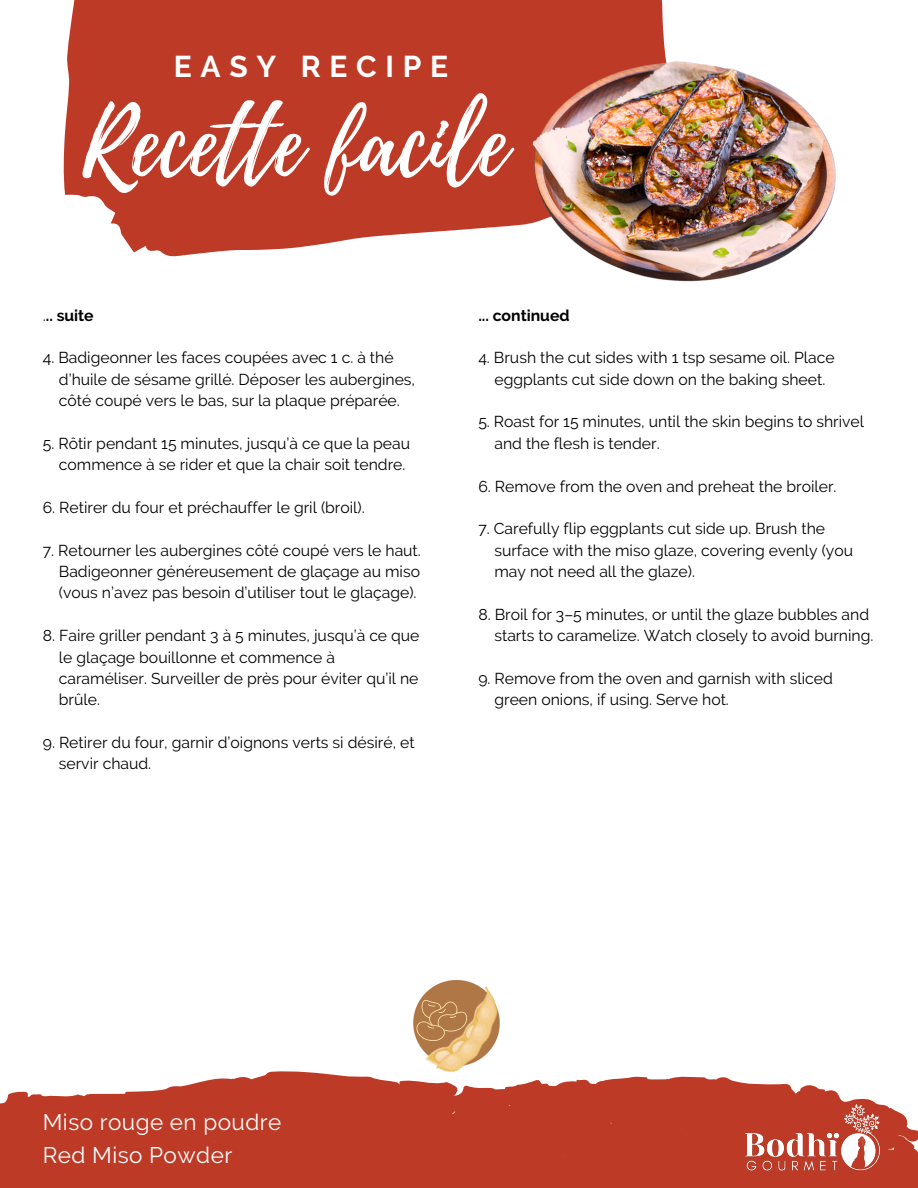
<style>
.page{position:relative;width:918px;height:1188px;background:#fff}
.page>*{position:absolute;margin:0;border:0;box-sizing:border-box;transform-origin:0 0}
.t1{font:91.65px "Playlist Script";color:#fff}
.t2{font:700 30px "Raleway";letter-spacing:.29em;color:#fff}
.t3{font:22.5px/33.8px "Raleway";letter-spacing:.02em;color:#fff}
.t4{font:15.75px "Raleway";color:#000}
.t5{font:700 15.75px "Raleway";color:#000}
.s1{font-weight:400}
</style>
<div class="page">
<svg style="left:0;top:1071px;width:918px;height:117px;background:#c55342"></svg>
<svg style="left:63px;top:0;width:603px;height:257px;background:#c24a38"></svg>
<img style="left:526px;top:54px;width:310px;height:228px">
<img style="left:436px;top:981px;width:41px;height:4px">
<img style="left:409px;top:985px;width:97px;height:95px">
<img style="left:745px;top:1105px;width:134px;height:65px">
<p class="t2" style="left:174px;top:49px;width:276px">EASY RECIPE</p>
<h2 class="t1" style="left:83px;top:78px;width:427px">Recette facile</h2>
<h1 class="t5" style="left:43px;top:306px;width:52px"><span class="s1">.</span>.. suite</h1>
<p class="t4" style="left:43px;top:348px;width:352px">4. Badigeonner les faces coupées avec 1 c. à thé</p>
<p class="t4" style="left:59px;top:370px;width:358px">d’huile de sésame grillé. Déposer les aubergines,</p>
<p class="t4" style="left:59px;top:391px;width:343px">côté coupé vers le bas, sur la plaque préparée.</p>
<p class="t4" style="left:43px;top:434px;width:369px">5. Rôtir pendant 15 minutes, jusqu’à ce que la peau</p>
<p class="t4" style="left:59px;top:455px;width:348px">commence à se rider et que la chair soit tendre.</p>
<p class="t4" style="left:43px;top:498px;width:323px">6. Retirer du four et préchauffer le gril (broil).</p>
<p class="t4" style="left:43px;top:541px;width:380px">7. Retourner les aubergines côté coupé vers le haut.</p>
<p class="t4" style="left:59px;top:562px;width:363px">Badigeonner généreusement de glaçage au miso</p>
<p class="t4" style="left:59px;top:584px;width:359px">(vous n’avez pas besoin d’utiliser tout le glaçage).</p>
<p class="t4" style="left:43px;top:626px;width:378px">8. Faire griller pendant 3 à 5 minutes, jusqu’à ce que</p>
<p class="t4" style="left:59px;top:648px;width:278px">le glaçage bouillonne et commence à</p>
<p class="t4" style="left:59px;top:669px;width:361px">caraméliser. Surveiller de près pour éviter qu’il ne</p>
<p class="t4" style="left:59px;top:690px;width:43px">brûle.</p>
<p class="t4" style="left:43px;top:733px;width:373px">9. Retirer du four, garnir d’oignons verts si désiré, et</p>
<p class="t4" style="left:59px;top:755px;width:94px">servir chaud.</p>
<p class="t5" style="left:478px;top:306px;width:93px">... continued</p>
<h4 class="t4" style="left:478px;top:348px;width:358px">4. Brush the cut sides with 1 tsp sesame oil. Place</h4>
<p class="t4" style="left:494px;top:370px;width:332px">eggplants cut side down on the baking sheet.</p>
<p class="t4" style="left:478px;top:413px;width:387px">5. Roast for 15 minutes, until the skin begins to shrivel</p>
<p class="t4" style="left:494px;top:434px;width:167px">and the flesh is tender.</p>
<p class="t4" style="left:478px;top:477px;width:360px">6. Remove from the oven and preheat the broiler.</p>
<p class="t4" style="left:478px;top:519px;width:348px">7. Carefully flip eggplants cut side up. Brush the</p>
<p class="t4" style="left:494px;top:541px;width:360px">surface with the miso glaze, covering evenly (you</p>
<p class="t4" style="left:494px;top:562px;width:202px">may not need all the glaze).</p>
<p class="t4" style="left:478px;top:605px;width:392px">8. Broil for 3–5 minutes, or until the glaze bubbles and</p>
<p class="t4" style="left:494px;top:626px;width:381px">starts to caramelize. Watch closely to avoid burning.</p>
<p class="t4" style="left:478px;top:669px;width:356px">9. Remove from the oven and garnish with sliced</p>
<p class="t4" style="left:494px;top:690px;width:236px">green onions, if using. Serve hot.</p>
<p class="t3" style="left:43px;top:1105px;width:240px">Miso rouge en poudre<br>Red Miso Powder</p>
</div>
